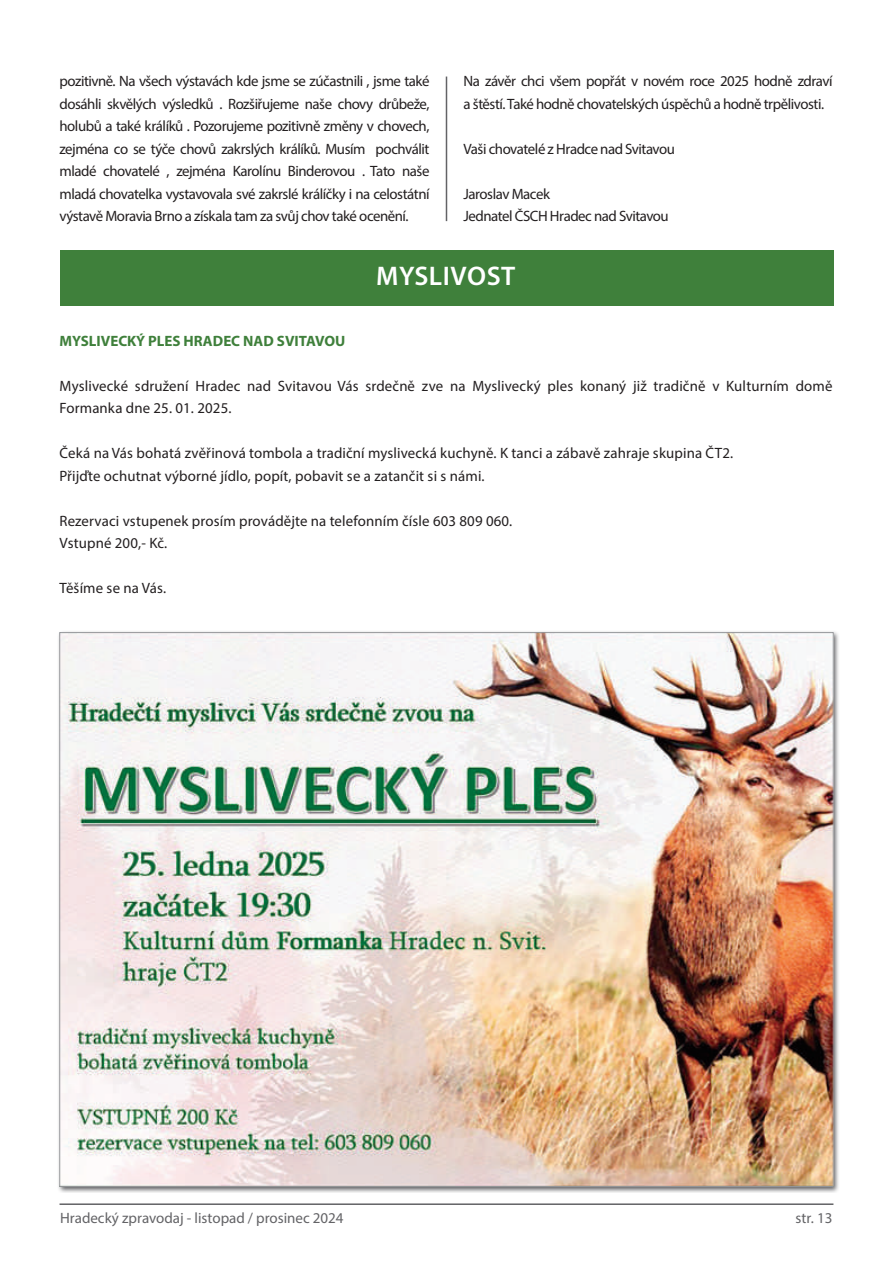
<style>
.page{position:relative;width:893px;height:1263px;background:#fff}
.page>*{position:absolute;margin:0;border:0;box-sizing:border-box;transform-origin:0 0}
.t1{font:600 27px "Myriad Pro";letter-spacing:.02em;color:#fff}
.t2{font:15px/22.5px "Myriad Pro";letter-spacing:.005em;color:#231f20}
.t3{font:15px/22.5px "Myriad Pro";letter-spacing:-.03em;color:#231f20}
.t4{font:15px "Myriad Pro";color:#636366}
.t5{font:700 15px "Myriad Pro";color:#3f803b}
</style>
<div class="page">
<div style="left:60px;top:251px;width:773px;height:55px;background:#3f803b"></div>
<hr style="left:60px;top:1203px;width:773px;height:2px;background:#636366">
<hr style="left:446px;top:77px;width:1px;height:144px;background:#636366">
<svg style="left:58px;top:631px;width:781px;height:562px"></svg>
<img style="left:62px;top:634px;width:769px;height:551px">
<p class="t2" style="left:60px;top:71px;width:371px;text-align:justify">pozitivně. Na všech výstavách kde jsme se zúčastnili , jsme také dosáhli skvělých výsledků . Rozšiřujeme naše chovy drůbeže, holubů a také králíků . Pozorujeme pozitivně změny v chovech, zejména co se týče chovů zakrslých králíků. Musím pochválit mladé chovatelé , zejména Karolínu Binderovou . Tato naše mladá chovatelka vystavovala své zakrslé králíčky i na celostátní výstavě Moravia Brno a získala tam za svůj chov také ocenění.</p>
<p class="t3" style="left:463px;top:71px;width:370px">Na závěr chci všem popřát v novém roce 2025 hodně zdraví a štěstí.Také hodně chovatelských úspěchů a hodně trpělivosti.</p>
<p class="t3" style="left:463px;top:139px;width:213px">Vaši chovatelé z Hradce nad Svitavou</p>
<p class="t3" style="left:463px;top:184px;width:207px">Jaroslav Macek<br>Jednatel ČSCH Hradec nad Svitavou</p>
<h1 class="t1" style="left:376px;top:265px;width:141px">MYSLIVOST</h1>
<p class="t5" style="left:60px;top:334px;width:287px">MYSLIVECKÝ PLES HRADEC NAD SVITAVOU</p>
<p class="t2" style="left:60px;top:376px;width:774px">Myslivecké sdružení Hradec nad Svitavou Vás srdečně zve na Myslivecký ples konaný již tradičně v Kulturním domě<br>Formanka dne 25. 01. 2025.</p>
<p class="t2" style="left:60px;top:443px;width:675px">Čeká na Vás bohatá zvěřinová tombola a tradiční myslivecká kuchyně. K tanci a zábavě zahraje skupina ČT2.<br>Přijďte ochutnat výborné jídlo, popít, pobavit se a zatančit si s námi.</p>
<p class="t2" style="left:60px;top:511px;width:454px">Rezervaci vstupenek prosím provádějte na telefonním čísle 603 809 060.<br>Vstupné 200,- Kč.</p>
<p class="t2" style="left:60px;top:578px;width:108px">Těšíme se na Vás.</p>
<p class="t4" style="left:60px;top:1211px;width:285px">Hradecký zpravodaj - listopad / prosinec 2024</p>
<p class="t4" style="left:796px;top:1211px;width:38px">str. 13</p>
</div>
